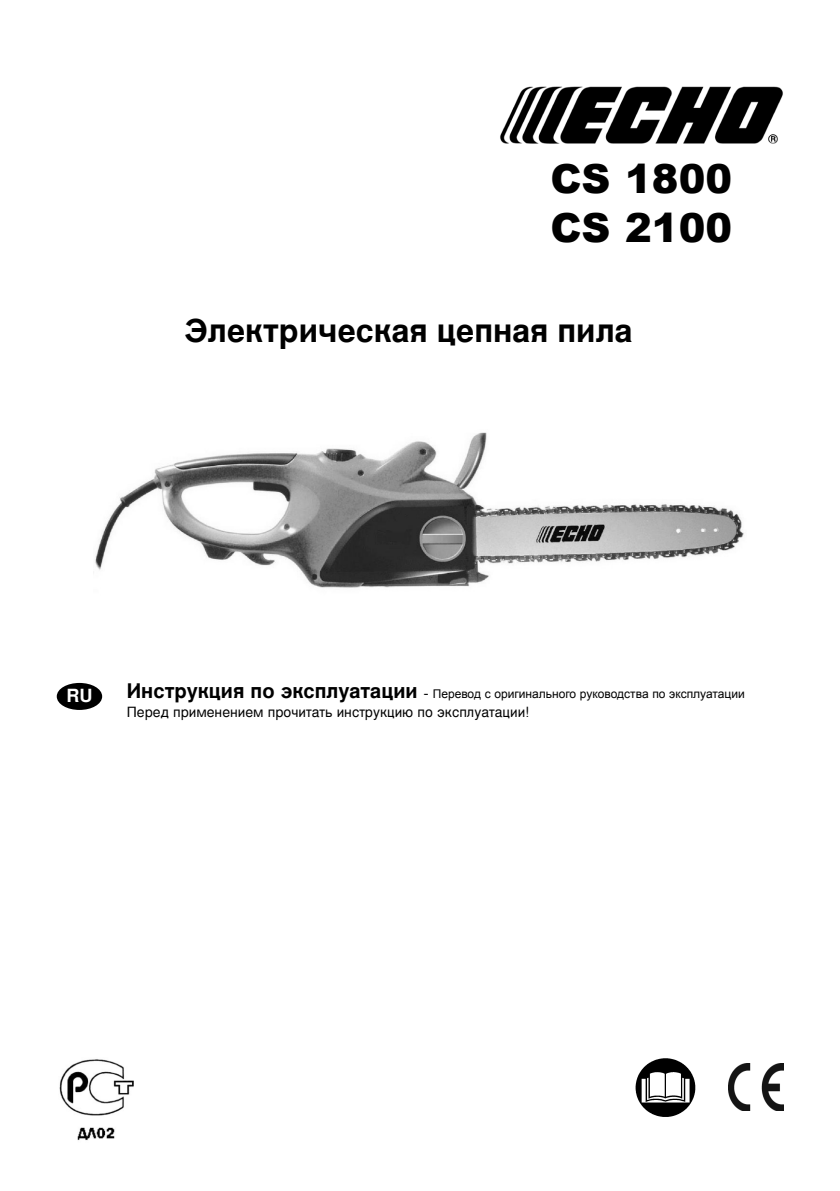
<style>
.page{position:relative;width:840px;height:1191px;background:#fff}
.page>*{position:absolute;margin:0;border:0;box-sizing:border-box;transform-origin:0 0}
.t1{font:900 40px/48px "Arial";color:#000}
.t2{font:700 32px "Nimbus Sans LCY";color:#000}
.t3{font:700 18px "Nimbus Sans L";color:#fff}
.t4{font:14px "Nimbus Sans LCY";color:#000}
.t5{font:12px "Arial";color:#000}
.s1{font-family:"Nimbus Sans LCY";font-weight:700;font-size:20px}
.s2{font-size:14px}
</style>
<div class="page">
<img style="left:728px;top:1063px;width:54px;height:48px">
<img style="left:635px;top:1058px;width:61px;height:59px">
<div style="left:58px;top:684px;width:43px;height:25px;background:#000;border-radius:50%"></div>
<div style="left:57px;top:683px;width:45px;height:27px;border:2px solid #000;border-radius:50%"></div>
<img style="left:59px;top:1059px;width:74px;height:82px">
<img style="left:500px;top:86px;width:282px;height:58px">
<img style="left:95px;top:432px;width:649px;height:156px">
<h1 class="t1" style="left:550px;top:156px;width:183px">CS 1800<br>CS 2100</h1>
<h2 class="t2" style="left:184px;top:315px;width:449px">Электрическая цепная пила</h2>
<h3 class="t3" style="left:66px;top:685px;width:27px">RU</h3>
<p class="t5" style="left:127px;top:686px;width:619px"><span class="s1">Инструкция по эксплуатации</span> <span class="s2">-</span> Перевод с оригинального руководства по эксплуатации</p>
<p class="t4" style="left:127px;top:706px;width:403px">Перед применением прочитать инструкцию по эксплуатации!</p>
</div>
